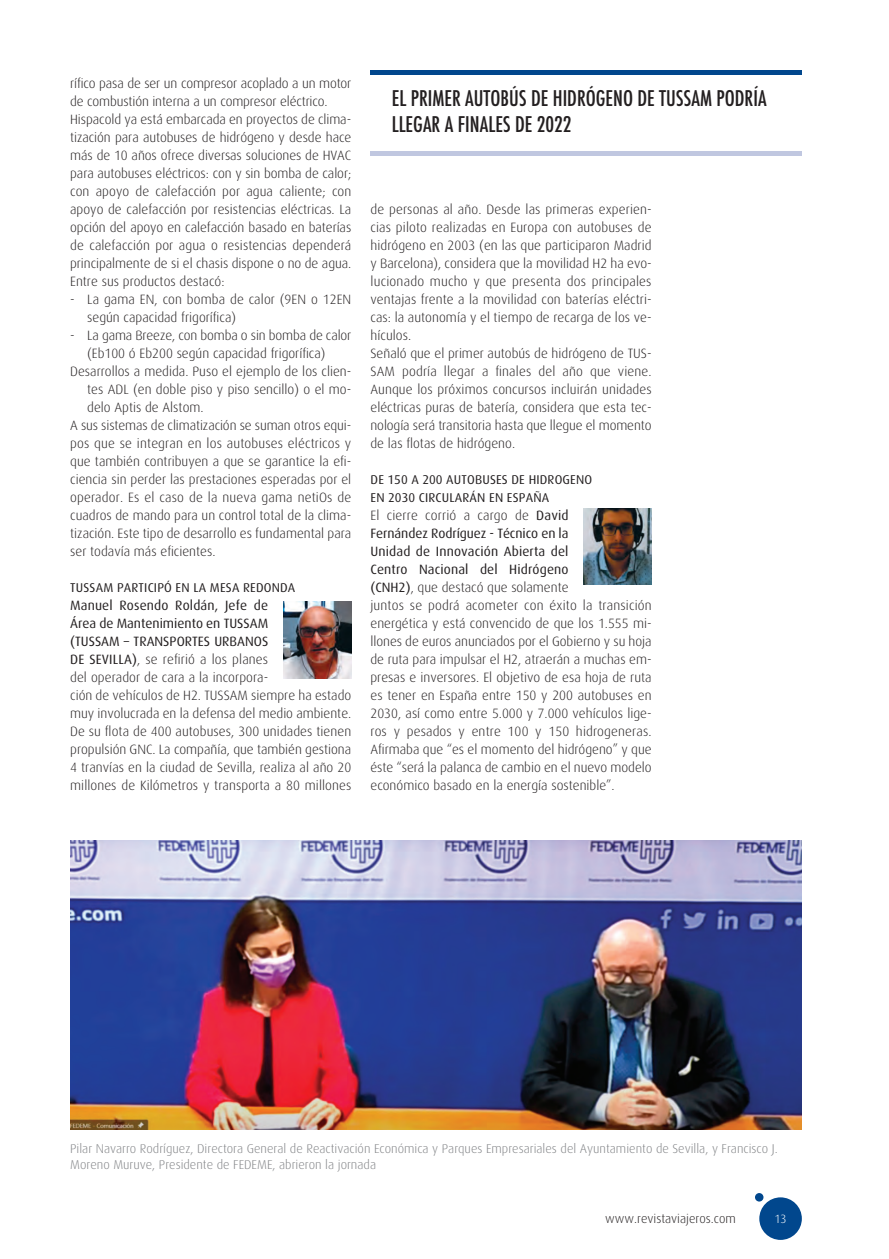
<style>
.page{position:relative;width:889px;height:1259px;background:#fff}
.page>*{position:absolute;margin:0;border:0;box-sizing:border-box;transform-origin:0 0}
.t1{font:500 condensed 21px/26.2px "Futura";color:#231f20}
.t2{font:300 13.5px/18px "Dax";color:#231f20}
.t3{font:300 12.75px/16.5px "Dax";color:#808285}
.t4{font:12.75px/18px "Dax";letter-spacing:.015em;color:#231f20}
.t5{font:300 12.75px "Dax";color:#231f20}
.t6{font:300 12px "Dax";color:#fff}
.s1{font-weight:400}
</style>
<div class="page">
<div style="left:759px;top:1197px;width:43px;height:43px;background:#01478d;border-radius:50%"></div>
<div style="left:755px;top:1193px;width:8px;height:8px;background:#01478d;border-radius:50%"></div>
<img style="left:70px;top:840px;width:732px;height:289px">
<hr style="left:370px;top:70px;width:432px;height:4px;background:#01478d">
<hr style="left:370px;top:151px;width:432px;height:4px;background:#c0c7e0">
<img style="left:283px;top:602px;width:68px;height:76px">
<img style="left:583px;top:508px;width:68px;height:77px">
<p class="t2" style="left:70px;top:75px;width:283px">rífico pasa de ser un compresor acoplado a un motor de combustión interna a un compresor eléctrico.<br>Hispacold ya está embarcada en proyectos de clima&shy;tización para autobuses de hidrógeno y desde hace más de 10 años ofrece diversas soluciones de HVAC para autobuses eléctricos: con y sin bomba de calor; con apoyo de calefacción por agua caliente; con apoyo de calefacción por resistencias eléctricas. La opción del apoyo en calefacción basado en baterías de calefacción por agua o resistencias dependerá principalmente de si el chasis dispone o no de agua.<br>Entre sus productos destacó:</p>
<p class="t2" style="left:87px;top:291px;width:266px;text-indent:-17px">- La gama EN, con bomba de calor (9EN o 12EN según capacidad frigorífica)</p>
<p class="t2" style="left:70px;top:327px;width:283px">- La gama Breeze, con bomba o sin bomba de calor</p>
<p class="t2" style="left:87px;top:345px;width:240px">(Eb100 ó Eb200 según capacidad frigorífica)</p>
<p class="t2" style="left:70px;top:363px;width:283px">Desarrollos a medida. Puso el ejemplo de los clien-</p>
<p class="t2" style="left:87px;top:381px;width:266px">tes ADL (en doble piso y piso sencillo) o el mo-</p>
<p class="t2" style="left:87px;top:399px;width:118px">delo Aptis de Alstom.</p>
<p class="t2" style="left:70px;top:417px;width:283px">A sus sistemas de climatización se suman otros equi-</p>
<p class="t2" style="left:70px;top:435px;width:283px">pos que se integran en los autobuses eléctricos y</p>
<p class="t2" style="left:70px;top:453px;width:283px">que también contribuyen a que se garantice la efi-</p>
<p class="t2" style="left:70px;top:471px;width:283px">ciencia sin perder las prestaciones esperadas por el</p>
<p class="t2" style="left:70px;top:489px;width:283px">operador. Es el caso de la nueva gama netiOs de</p>
<p class="t2" style="left:70px;top:507px;width:283px">cuadros de mando para un control total de la clima-</p>
<p class="t2" style="left:70px;top:525px;width:283px">tización. Este tipo de desarrollo es fundamental para</p>
<p class="t2" style="left:70px;top:543px;width:147px">ser todavía más eficientes.</p>
<p class="t4" style="left:70px;top:580px;width:227px">TUSSAM PARTICIPÓ EN LA MESA REDONDA</p>
<p class="t2" style="left:70px;top:597px;width:283px"><span class="s1">Manuel Rosendo Roldán, Jefe de<br>Área de Mantenimiento en TUSSAM<br>(TUSSAM – TRANSPORTES URBANOS<br>DE SEVILLA)</span>, se refirió a los planes<br>del operador de cara a la incorpora-<br>ción de vehículos de H2. TUSSAM siempre ha estado muy involucrada en la defensa del medio ambiente.<br>De su flota de 400 autobuses, 300 unidades tienen propulsión GNC. La compañía, que también gestiona 4 tranvías en la ciudad de Sevilla, realiza al año 20 millones de Kilómetros y transporta a 80 millones</p>
<p class="t1" style="left:392px;top:86px;width:376px">EL PRIMER AUTOBÚS DE HIDRÓGENO DE TUSSAM PODRÍA<br>LLEGAR A FINALES DE 2022</p>
<p class="t2" style="left:370px;top:201px;width:283px">de personas al año. Desde las primeras experien&shy;cias piloto realizadas en Europa con autobuses de hidrógeno en 2003 (en las que participaron Madrid y Barcelona), considera que la movilidad H2 ha evo&shy;lucionado mucho y que presenta dos principales ventajas frente a la movilidad con baterías eléctri&shy;cas: la autonomía y el tiempo de recarga de los ve&shy;hículos.<br>Señaló que el primer autobús de hidrógeno de TUS-SAM podría llegar a finales del año que viene.<br>Aunque los próximos concursos incluirán unidades eléctricas puras de batería, considera que esta tec&shy;nología será transitoria hasta que llegue el momento de las flotas de hidrógeno.</p>
<p class="t4" style="left:370px;top:472px;width:223px">DE 150 A 200 AUTOBUSES DE HIDROGENO<br>EN 2030 CIRCULARÁN EN ESPAÑA</p>
<p class="t2" style="left:370px;top:507px;width:283px">El cierre corrió a cargo de <span class="s1">David<br>Fernández Rodríguez - Técnico en la<br>Unidad de Innovación Abierta del<br>Centro Nacional del Hidrógeno<br>(CNH2)</span>, que destacó que solamente<br>juntos se podrá acometer con éxito la transición energética y está convencido de que los 1.555 mi&shy;llones de euros anunciados por el Gobierno y su hoja de ruta para impulsar el H2, atraerán a muchas em&shy;presas e inversores. El objetivo de esa hoja de ruta es tener en España entre 150 y 200 autobuses en 2030, así como entre 5.000 y 7.000 vehículos lige&shy;ros y pesados y entre 100 y 150 hidrogeneras.<br>Afirmaba que “es el momento del hidrógeno” y que éste “será la palanca de cambio en el nuevo modelo económico basado en la energía sostenible”.</p>
<p class="t3" style="left:70px;top:1140px;width:709px">Pilar Navarro Rodríguez, Directora General de Reactivación Económica y Parques Empresariales del Ayuntamiento de Sevilla, y Francisco J.<br>Moreno Muruve, Presidente de FEDEME, abrieron la jornada</p>
<p class="t5" style="left:605px;top:1212px;width:132px">www.revistaviajeros.com</p>
<p class="t6" style="left:774px;top:1213px;width:14px">13</p>
</div>
